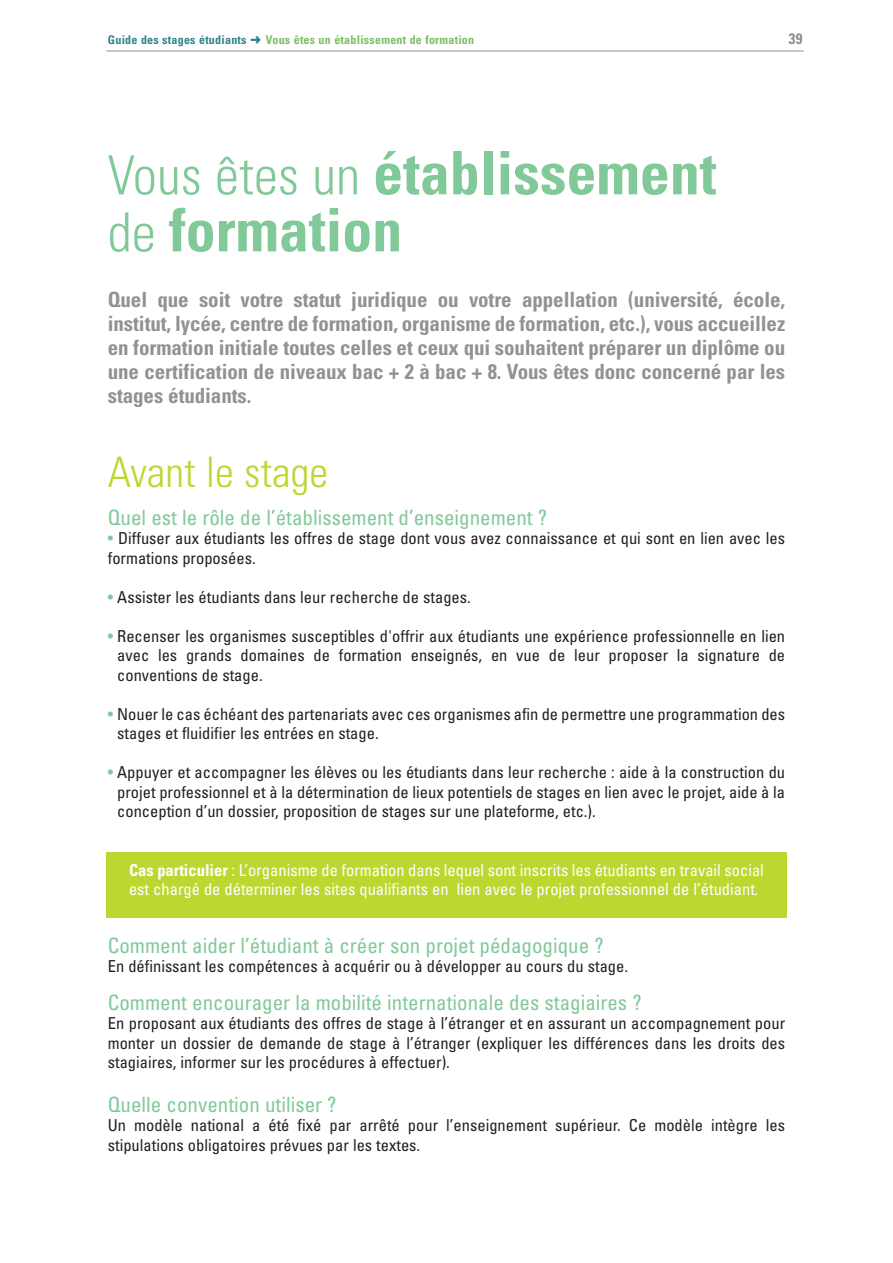
<style>
.page{position:relative;width:893px;height:1263px;background:#fff}
.page>*{position:absolute;margin:0;border:0;box-sizing:border-box;transform-origin:0 0}
.t1{font:700 condensed 60px/57px "Univers";color:#81c999}
.t2{font:300 condensed 42px "Univers";color:#bed630}
.t3{font:700 condensed 21px/24px "Univers";letter-spacing:-.005em;color:#919296;text-align:justify}
.t4{font:condensed 21px "Univers";color:#81c999}
.t5{font:condensed 16.5px/19.5px "Univers";color:#231f20}
.t6{font:condensed 16.5px/19.5px "Univers";color:#fff}
.t7{font:700 condensed 15px "Univers";color:#898c94}
.t8{font:700 condensed 12px "Univers";letter-spacing:.02em;color:#7dbe64}
.s1{color:#31828e}
.s2{font-weight:300;font-size:54px}
.s3{color:#81c999}
.s4{font-weight:700}
</style>
<div class="page">
<div style="left:106px;top:852px;width:681px;height:66px;background:#bed630"></div>
<hr style="left:106px;top:51px;width:698px;height:1px;background:#898c94">
<p class="t8" style="left:108px;top:35px;width:368px"><span class="s1">Guide des stages étudiants</span> <span class="s1">➜</span> Vous êtes un établissement de formation</p>
<p class="t7" style="left:789px;top:33px;width:15px">39</p>
<h1 class="t1" style="left:108px;top:149px;width:610px"><span class="s2">Vous êtes un</span> établissement <span class="s2">de</span> formation</h1>
<p class="t3" style="left:108px;top:289px;width:679px">Quel que soit votre statut juridique ou votre appellation (université, école, institut, lycée, centre de formation, organisme de formation, etc.), vous accueillez en formation initiale toutes celles et ceux qui souhaitent préparer un diplôme ou une certification de niveaux bac + 2 à bac + 8. Vous êtes donc concerné par les stages étudiants.</p>
<h2 class="t2" style="left:108px;top:457px;width:222px">Avant le stage</h2>
<p class="t4" style="left:108px;top:509px;width:441px">Quel est le rôle de l’établissement d’enseignement ?</p>
<p class="t5" style="left:108px;top:530px;width:679px"><span class="s3">•</span> Diffuser aux étudiants les offres de stage dont vous avez connaissance et qui sont en lien avec les formations proposées.</p>
<p class="t5" style="left:108px;top:588px;width:364px"><span class="s3">•</span> Assister les étudiants dans leur recherche de stages.</p>
<p class="t5" style="left:117px;top:627px;width:669px;text-align:justify;text-indent:-9px"><span class="s3">•</span> Recenser les organismes susceptibles d'offrir aux étudiants une expérience professionnelle en lien avec les grands domaines de formation enseignés, en vue de leur proposer la signature de conventions de stage.</p>
<p class="t5" style="left:117px;top:705px;width:669px;text-indent:-9px"><span class="s3">•</span> Nouer le cas échéant des partenariats avec ces organismes afin de permettre une programmation des stages et fluidifier les entrées en stage.</p>
<p class="t5" style="left:117px;top:764px;width:669px;text-align:justify;text-indent:-9px"><span class="s3">•</span> Appuyer et accompagner les élèves ou les étudiants dans leur recherche : aide à la construction du projet professionnel et à la détermination de lieux potentiels de stages en lien avec le projet, aide à la conception d’un dossier, proposition de stages sur une plateforme, etc.).</p>
<p class="t6" style="left:129px;top:861px;width:636px"><span class="s4">Cas particulier</span> : L’organisme de formation dans lequel sont inscrits les étudiants en travail social est chargé de déterminer les sites qualifiants en lien avec le projet professionnel de l’étudiant.</p>
<p class="t4" style="left:108px;top:937px;width:497px">Comment aider l’étudiant à créer son projet pédagogique ?</p>
<p class="t5" style="left:108px;top:958px;width:522px">En définissant les compétences à acquérir ou à développer au cours du stage.</p>
<p class="t4" style="left:108px;top:995px;width:535px">Comment encourager la mobilité internationale des stagiaires ?</p>
<p class="t5" style="left:108px;top:1015px;width:679px;text-align:justify">En proposant aux étudiants des offres de stage à l’étranger et en assurant un accompagnement pour monter un dossier de demande de stage à l’étranger (expliquer les différences dans les droits des stagiaires, informer sur les procédures à effectuer).</p>
<p class="t4" style="left:108px;top:1097px;width:230px">Quelle convention utiliser ?</p>
<p class="t5" style="left:108px;top:1117px;width:679px">Un modèle national a été fixé par arrêté pour l’enseignement supérieur. Ce modèle intègre les stipulations obligatoires prévues par les textes.</p>
</div>
